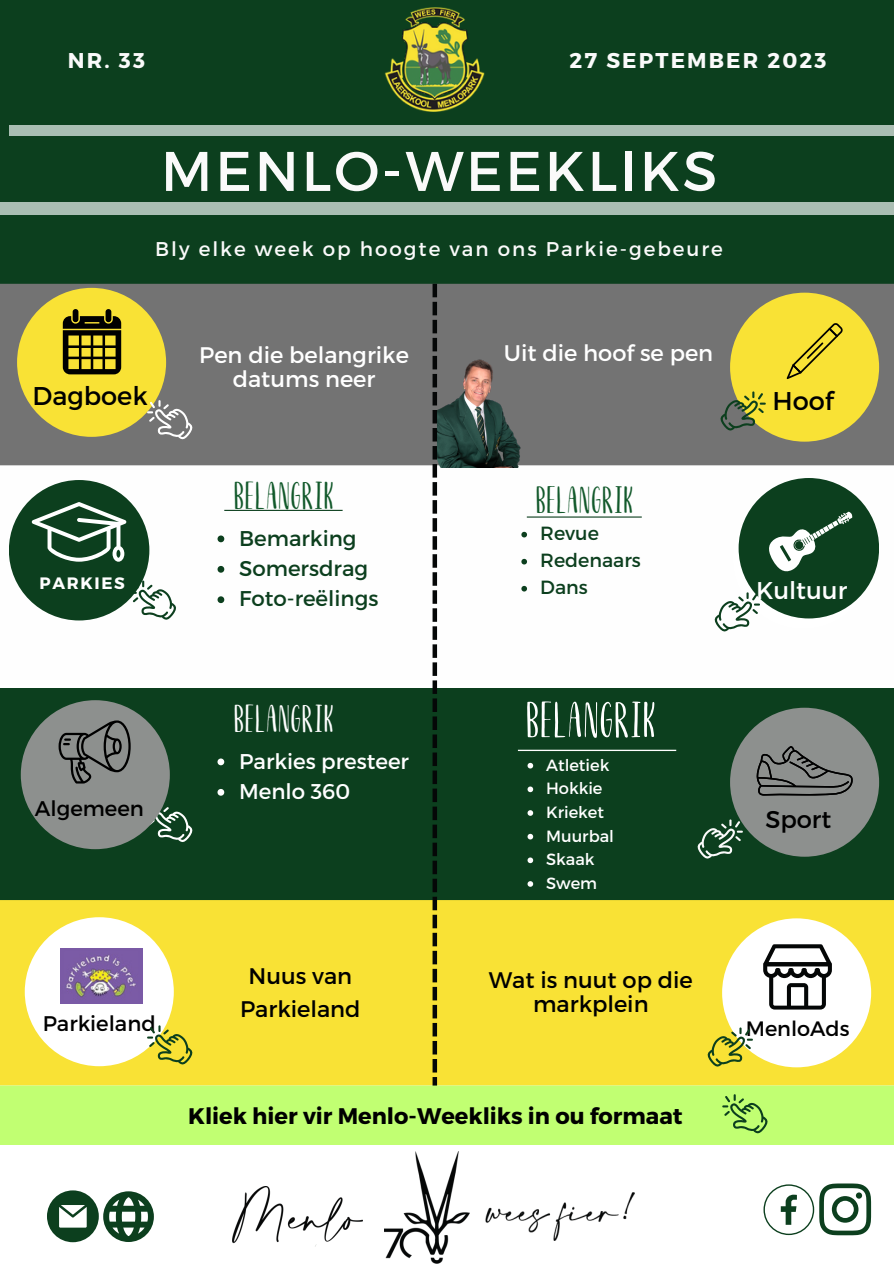
<style>
.page{position:relative;width:894px;height:1264px;background:#fff}
.page>*{position:absolute;margin:0;border:0;box-sizing:border-box;transform-origin:0 0}
.t1{font:61.95px "Amalfi";color:#fff}
.t2{font:55.65px "Montserrat";letter-spacing:.05em;color:#fafafa}
.t3{font:47.55px "Amalfi";color:#12592b}
.t4{font:47.55px "Amalfi";color:#fff}
.t5{font:46.65px "Amalfi";color:#12592b}
.t6{font:25.65px "Montserrat";color:#000}
.t7{font:24.15px "Montserrat";color:#fff}
.t8{font:24.15px "Montserrat";color:#000}
.t9{font:22.5px "Montserrat";color:#fff}
.t10{font:22.5px/32.7px "Montserrat";color:#000;text-align:center}
.t11{font:700 22.5px "Montserrat";color:#000}
.t12{font:21.3px "Montserrat";color:#0c3f1e}
.t13{font:21.3px "Montserrat";color:#fff}
.t14{font:700 21.3px "Montserrat";letter-spacing:.1em;color:#fafafa}
.t15{font:21.15px "Montserrat";color:#000}
.t16{font:20.85px "Montserrat";color:#000}
.t17{font:19.8px "Montserrat";letter-spacing:.1em;color:#fafafa}
.t18{font:19.05px "Montserrat";color:#0c3f1e}
.t19{font:700 16.5px "Montserrat";letter-spacing:.1em;color:#fff}
.t20{font:16.2px "Montserrat";color:#fff}
</style>
<div class="page">
<div style="left:0;top:0;width:893px;height:291px;background:#0c3f1e"></div>
<div style="left:9px;top:125px;width:884px;height:10px;background:#aabeb3"></div>
<div style="left:0;top:202px;width:893px;height:13px;background:#aabeb3"></div>
<img style="left:384px;top:8px;width:100px;height:103px">
<div style="left:0;top:284px;width:893px;height:181px;background:#737373"></div>
<svg style="left:0;top:465px;width:893px;height:219px"></svg>
<div style="left:0;top:687px;width:893px;height:213px;background:#0c3f1e"></div>
<div style="left:0;top:900px;width:893px;height:185px;background:#f9e235"></div>
<img style="left:485px;top:1192px;width:150px;height:48px">
<img style="left:384px;top:1151px;width:85px;height:112px">
<img style="left:232px;top:1186px;width:130px;height:60px">
<svg style="left:47px;top:1190px;width:107px;height:52px"></svg>
<svg style="left:763px;top:1183px;width:107px;height:52px"></svg>
<img style="left:437px;top:355px;width:83px;height:112px">
<svg style="left:432px;top:284px;width:5px;height:801px;background:#363b2a"></svg>
<div style="left:729px;top:293px;width:149px;height:148px;background:#f9e235;border-radius:50%"></div>
<svg style="left:786px;top:323px;width:56px;height:56px"></svg>
<svg style="left:719px;top:391px;width:46px;height:40px"></svg>
<div style="left:17px;top:288px;width:149px;height:149px;background:#f9e235;border-radius:50%"></div>
<svg style="left:63px;top:309px;width:58px;height:65px"></svg>
<svg style="left:147px;top:400px;width:46px;height:39px"></svg>
<div style="left:732px;top:488px;width:141px;height:141px;background:#fff;border-radius:50%"></div>
<div style="left:738px;top:478px;width:140px;height:140px;background:#0c3f1e;border-radius:50%"></div>
<svg style="left:769px;top:511px;width:83px;height:61px"></svg>
<svg style="left:714px;top:592px;width:45px;height:39px"></svg>
<div style="left:729px;top:707px;width:149px;height:149px;background:#8d908e;border-radius:50%"></div>
<svg style="left:756px;top:746px;width:96px;height:49px"></svg>
<svg style="left:696px;top:819px;width:46px;height:39px;background:#3f674d"></svg>
<div style="left:25px;top:917px;width:149px;height:149px;background:#fff;border-radius:50%"></div>
<img style="left:61px;top:948px;width:82px;height:55px">
<svg style="left:147px;top:1025px;width:46px;height:39px;background:#c6c246"></svg>
<div style="left:722px;top:918px;width:148px;height:149px;background:#fff;border-radius:50%"></div>
<svg style="left:763px;top:944px;width:68px;height:65px"></svg>
<svg style="left:707px;top:1027px;width:45px;height:39px;background:#c5c24b"></svg>
<hr style="left:224px;top:510px;width:118px;height:1px;background:#0c3f1e">
<hr style="left:517px;top:749px;width:159px;height:2px;background:#fff">
<svg style="left:527px;top:763px;width:6px;height:5px"></svg>
<svg style="left:527px;top:786px;width:6px;height:6px"></svg>
<svg style="left:527px;top:810px;width:6px;height:5px"></svg>
<svg style="left:527px;top:833px;width:6px;height:6px"></svg>
<svg style="left:527px;top:857px;width:6px;height:6px"></svg>
<svg style="left:527px;top:881px;width:6px;height:5px"></svg>
<svg style="left:521px;top:532px;width:6px;height:5px"></svg>
<svg style="left:521px;top:559px;width:6px;height:5px"></svg>
<svg style="left:521px;top:586px;width:6px;height:5px"></svg>
<hr style="left:526px;top:516px;width:115px;height:1px;background:#0c3f1e">
<div style="left:0;top:1085px;width:893px;height:60px;background:#c1ff72"></div>
<svg style="left:722px;top:1094px;width:46px;height:39px;background:#9ad55f"></svg>
<svg style="left:147px;top:803px;width:46px;height:39px;background:#3e674d"></svg>
<div style="left:21px;top:700px;width:149px;height:149px;background:#8d908e;border-radius:50%"></div>
<svg style="left:59px;top:720px;width:72px;height:63px"></svg>
<svg style="left:217px;top:535px;width:7px;height:7px"></svg>
<svg style="left:217px;top:566px;width:7px;height:6px"></svg>
<svg style="left:217px;top:596px;width:7px;height:7px"></svg>
<hr style="left:224px;top:732px;width:118px;height:2px;background:#0c3f1e">
<svg style="left:217px;top:758px;width:7px;height:7px"></svg>
<svg style="left:217px;top:789px;width:7px;height:6px"></svg>
<div style="left:9px;top:480px;width:140px;height:140px;background:#0c3f1e;border-radius:50%"></div>
<svg style="left:131px;top:580px;width:46px;height:40px"></svg>
<svg style="left:32px;top:502px;width:94px;height:59px"></svg>
<p class="t14" style="left:68px;top:47px;width:78px">NR. 33</p>
<p class="t14" style="left:569px;top:47px;width:258px">27 SEPTEMBER 2023</p>
<p class="t2" style="left:161px;top:135px;width:557px">MENLO-WEEKLIKS</p>
<p class="t17" style="left:155px;top:236px;width:569px">Bly elke week op hoogte van ons Parkie-gebeure</p>
<p class="t9" style="left:199px;top:340px;width:211px">Pen die belangrike</p>
<p class="t9" style="left:503px;top:338px;width:211px">Uit die hoof se pen</p>
<p class="t9" style="left:233px;top:364px;width:144px">datums neer</p>
<p class="t6" style="left:32px;top:379px;width:117px">Dagboek</p>
<p class="t6" style="left:772px;top:384px;width:63px">Hoof</p>
<p class="t19" style="left:40px;top:573px;width:87px">PARKIES</p>
<p class="t15" style="left:35px;top:794px;width:110px">Algemeen</p>
<p class="t3" style="left:233px;top:468px;width:102px">BELANGRIK</p>
<p class="t12" style="left:239px;top:524px;width:119px">Bemarking</p>
<p class="t12" style="left:239px;top:554px;width:130px">Somersdrag</p>
<p class="t12" style="left:239px;top:585px;width:141px">Foto-reëlings</p>
<p class="t4" style="left:233px;top:691px;width:102px">BELANGRIK</p>
<p class="t13" style="left:239px;top:747px;width:171px">Parkies presteer</p>
<p class="t13" style="left:239px;top:777px;width:112px">Menlo 360</p>
<p class="t5" style="left:535px;top:472px;width:100px">BELANGRIK</p>
<p class="t18" style="left:540px;top:520px;width:60px">Revue</p>
<p class="t18" style="left:540px;top:547px;width:102px">Redenaars</p>
<p class="t18" style="left:540px;top:574px;width:49px">Dans</p>
<p class="t1" style="left:525px;top:684px;width:132px">BELANGRIK</p>
<p class="t20" style="left:546px;top:754px;width:65px">Atletiek</p>
<p class="t20" style="left:546px;top:778px;width:58px">Hokkie</p>
<p class="t20" style="left:546px;top:801px;width:59px">Krieket</p>
<p class="t20" style="left:546px;top:825px;width:69px">Muurbal</p>
<p class="t20" style="left:546px;top:849px;width:50px">Skaak</p>
<p class="t20" style="left:546px;top:872px;width:52px">Swem</p>
<p class="t7" style="left:755px;top:574px;width:93px">Kultuur</p>
<p class="t8" style="left:765px;top:803px;width:67px">Sport</p>
<p class="t10" style="left:240px;top:958px;width:122px">Nuus van<br>Parkieland</p>
<p class="t10" style="left:488px;top:967px;width:205px;line-height:23.7px">Wat is nuut op die markplein</p>
<p class="t15" style="left:43px;top:1009px;width:114px">Parkieland</p>
<p class="t16" style="left:745px;top:1015px;width:105px">MenloAds</p>
<p class="t11" style="left:188px;top:1101px;width:496px">Kliek hier vir Menlo-Weekliks in ou formaat</p>
</div>
